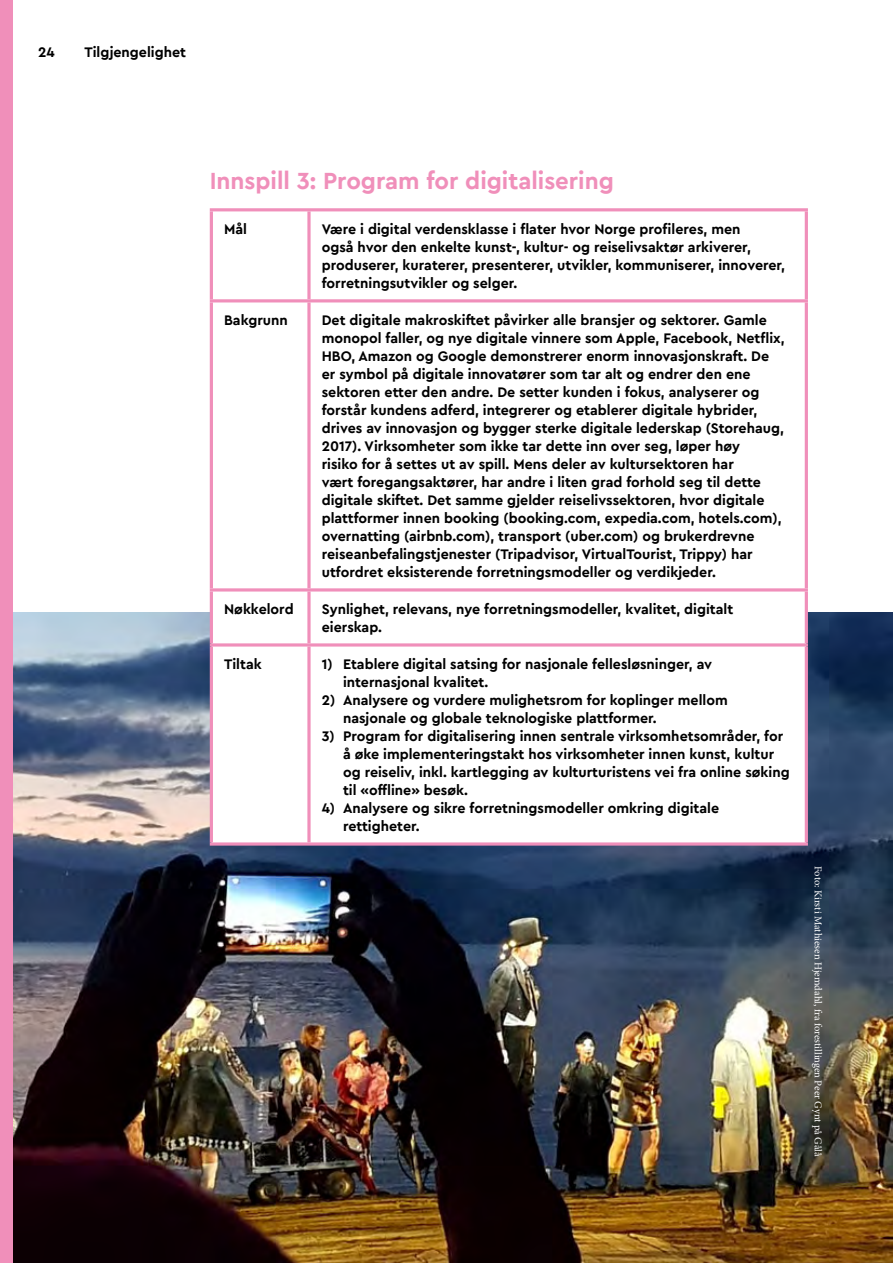
<style>
.page{position:relative;width:893px;height:1263px;background:#fff}
.page>*{position:absolute;margin:0;border:0;box-sizing:border-box;transform-origin:0 0}
.t1{font:700 24px "Cera PRO";color:#f08fba}
.t2{font:700 14.25px/18px "Cera PRO";color:#000}
.t3{font:10.5px "Minion Pro";color:#fff}
</style>
<div class="page">
<img style="left:13px;top:613px;width:880px;height:650px">
<svg style="left:213px;top:591px;width:592px;height:251px"></svg>
<hr style="left:210px;top:208px;width:99px;height:3px;background:#f08fba">
<hr style="left:210px;top:211px;width:3px;height:88px;background:#f08fba">
<hr style="left:309px;top:208px;width:499px;height:3px;background:#f08fba">
<svg style="left:307px;top:211px;width:4px;height:88px"></svg>
<hr style="left:805px;top:211px;width:3px;height:88px;background:#f08fba">
<hr style="left:210px;top:299px;width:99px;height:3px;background:#f08fba">
<hr style="left:210px;top:302px;width:3px;height:286px;background:#f08fba">
<hr style="left:309px;top:299px;width:499px;height:3px;background:#f08fba">
<svg style="left:307px;top:302px;width:4px;height:286px"></svg>
<hr style="left:805px;top:302px;width:3px;height:286px;background:#f08fba">
<hr style="left:210px;top:588px;width:99px;height:3px;background:#f08fba">
<hr style="left:210px;top:591px;width:3px;height:52px;background:#f08fba">
<hr style="left:309px;top:588px;width:499px;height:3px;background:#f08fba">
<svg style="left:307px;top:591px;width:4px;height:52px"></svg>
<hr style="left:805px;top:591px;width:3px;height:52px;background:#f08fba">
<hr style="left:210px;top:643px;width:99px;height:3px;background:#f08fba">
<hr style="left:210px;top:646px;width:3px;height:196px;background:#f08fba">
<hr style="left:309px;top:643px;width:499px;height:3px;background:#f08fba">
<svg style="left:307px;top:646px;width:4px;height:196px"></svg>
<hr style="left:805px;top:646px;width:3px;height:196px;background:#f08fba">
<svg style="left:210px;top:842px;width:99px;height:4px"></svg>
<svg style="left:309px;top:842px;width:499px;height:4px;background:#df93b9"></svg>
<div style="left:0;top:0;width:13px;height:1263px;background:#f08fba"></div>
<p class="t2" style="left:38px;top:43px;width:18px">24</p>
<p class="t2" style="left:84px;top:43px;width:103px">Tilgjengelighet</p>
<h1 class="t1" style="left:210px;top:165px;width:406px">Innspill 3: Program for digitalisering</h1>
<p class="t2" style="left:224px;top:220px;width:24px">Mål</p>
<p class="t2" style="left:322px;top:220px;width:465px">Være i digital verdensklasse i flater hvor Norge profileres, men<br>også hvor den enkelte kunst-, kultur- og reiselivsaktør arkiverer, produserer, kuraterer, presenterer, utvikler, kommuniserer, innoverer, forretningsutvikler og selger.</p>
<p class="t2" style="left:224px;top:311px;width:65px">Bakgrunn</p>
<p class="t2" style="left:322px;top:311px;width:464px">Det digitale makroskiftet påvirker alle bransjer og sektorer. Gamle monopol faller, og nye digitale vinnere som Apple, Facebook, Netflix, HBO, Amazon og Google demonstrerer enorm innovasjonskraft. De er symbol på digitale innovatører som tar alt og endrer den ene sektoren etter den andre. De setter kunden i fokus, analyserer og forstår kundens adferd, integrerer og etablerer digitale hybrider, drives av innovasjon og bygger sterke digitale lederskap (Storehaug, 2017). Virksomheter som ikke tar dette inn over seg, løper høy<br>risiko for å settes ut av spill. Mens deler av kultursektoren har<br>vært foregangsaktører, har andre i liten grad forhold seg til dette digitale skiftet. Det samme gjelder reiselivssektoren, hvor digitale plattformer innen booking (booking.com, expedia.com, hotels.com), overnatting (airbnb.com), transport (uber.com) og brukerdrevne reiseanbefalingstjenester (Tripadvisor, VirtualTourist, Trippy) har utfordret eksisterende forretningsmodeller og verdikjeder.</p>
<p class="t2" style="left:224px;top:600px;width:71px">Nøkkelord</p>
<p class="t2" style="left:322px;top:600px;width:413px">Synlighet, relevans, nye forretningsmodeller, kvalitet, digitalt eierskap.</p>
<p class="t2" style="left:224px;top:655px;width:39px">Tiltak</p>
<p class="t2" style="left:343px;top:655px;width:371px;text-indent:-21px">1) Etablere digital satsing for nasjonale fellesløsninger, av internasjonal kvalitet.</p>
<p class="t2" style="left:343px;top:691px;width:386px;text-indent:-21px">2) Analysere og vurdere mulighetsrom for koplinger mellom nasjonale og globale teknologiske plattformer.</p>
<p class="t2" style="left:343px;top:727px;width:448px;text-indent:-21px">3) Program for digitalisering innen sentrale virksomhetsområder, for å øke implementeringstakt hos virksomheter innen kunst, kultur og reiseliv, inkl. kartlegging av kulturturistens vei fra online søking til «offline» besøk.</p>
<p class="t2" style="left:343px;top:799px;width:378px;text-indent:-21px">4) Analysere og sikre forretningsmodeller omkring digitale rettigheter.</p>
<p class="t3" style="left:825px;top:866px;width:292px;rotate:90deg">Foto: Kirsti Mathiesen Hjemdahl, fra forestillingen Peer Gynt på Gålå</p>
</div>
